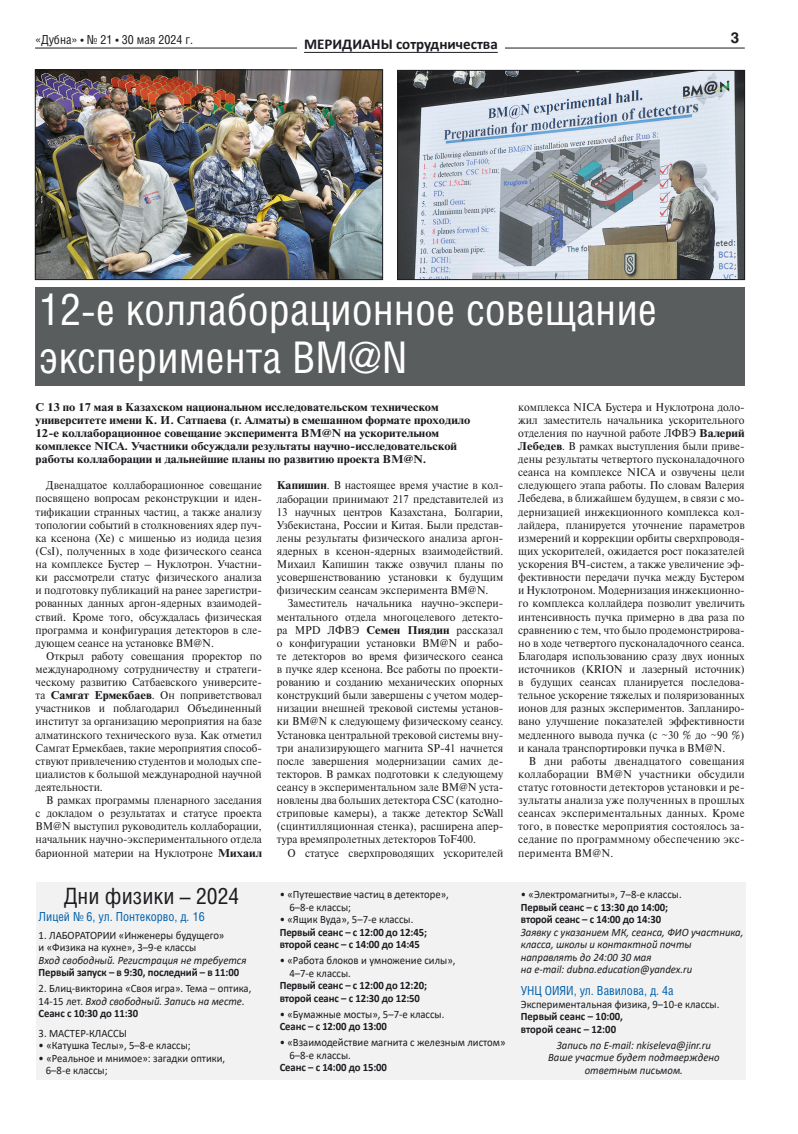
<style>
.page{position:relative;width:798px;height:1134px;background:#fff}
.page>*{position:absolute;margin:0;border:0;box-sizing:border-box;transform-origin:0 0}
.t1{font:43.75px/47.5px "Helios Cond C";color:#fff}
.t2{font:22.5px "Helios Cond C";color:#1b1c20}
.t3{font:700 15px "Calibri";color:#1b1c20}
.t4{font:700 15px "Helios C";color:#1b1c20}
.t5{font:12.5px "Helios Cond C";color:#0060ac}
.t6{font:12.5px "Helios Cond C";color:#1b1c20}
.t7{font:11.25px/13.1px "Newton C";color:#1b1c20;text-align:justify;scale:.95 1}
.t8{font:11.25px/12.5px "Calibri";color:#1b1c20;scale:.95 1}
.t9{font:700 11.25px/13.1px "Newton C";color:#1b1c20;scale:1.1 1}
.t10{font:700 11.25px/12.5px "Calibri";letter-spacing:-.01em;color:#1b1c20;scale:.95 1}
.t11{font:italic 11.25px/12.5px "Calibri";color:#1b1c20;scale:.95 1}
.s1{font-weight:700}
.s2{font-style:italic}
</style>
<div class="page">
<hr style="left:35px;top:48px;width:709px;height:1px;background:#1b1c20">
<div style="left:297px;top:36px;width:207px;height:15px;background:#fff"></div>
<hr style="left:304px;top:52px;width:193px;height:1px;background:#1b1c20">
<img style="left:37px;top:72px;width:343px;height:206px">
<div style="left:35px;top:70px;width:347px;height:210px;border:1px solid #1b1c20"></div>
<img style="left:399px;top:72px;width:343px;height:206px">
<div style="left:397px;top:70px;width:347px;height:210px;border:1px solid #1b1c20"></div>
<div style="left:36px;top:883px;width:709px;height:197px;background:#f2f2f2"></div>
<div style="left:36px;top:287px;width:708px;height:98px;background:#5a5d5d"></div>
<p class="t6" style="left:35px;top:32px;width:159px">«Дубна» • № 21 • 30 мая 2024 г.</p>
<h3 class="t3" style="left:304px;top:33px;width:195px">МЕРИДИАНЫ сотрудничества</h3>
<h3 class="t4" style="left:730px;top:29px;width:10px">3</h3>
<h1 class="t1" style="left:39px;top:285px;width:619px">12-е коллаборационное совещание эксперимента BM@N</h1>
<p class="t9" style="left:36px;top:400px;width:396px">С 13 по 17 мая в Казахском национальном исследовательском техническом университете имени К. И. Сатпаева (г. Алматы) в смешанном формате проходило 12-е коллаборационное совещание эксперимента BM@N на ускорительном комплексе NICA. Участники обсуждали результаты научно-исследовательской работы коллаборации и дальнейшие планы по развитию проекта BM@N.</p>
<p class="t7" style="left:36px;top:479px;width:240px;text-indent:11px">Двенадцатое коллаборационное совещание посвящено вопросам реконструкции и иден&shy;тификации странных частиц, а также анализу топологии событий в столкновениях ядер пуч&shy;ка ксенона (Xe) с мишенью из иодида цезия (CsI), полученных в ходе физического сеанса на комплексе Бустер – Нуклотрон. Участни&shy;ки рассмотрели статус физического анализа и подготовку публикаций на ранее зарегистри&shy;рованных данных аргон-ядерных взаимодей&shy;ствий. Кроме того, обсуждалась физическая программа и конфигурация детекторов в сле&shy;дующем сеансе на установке BM@N.</p>
<p class="t7" style="left:36px;top:649px;width:240px;text-indent:11px">Открыл работу совещания проректор по международному сотрудничеству и стратеги&shy;ческому развитию Сатбаевского университе&shy;та <span class="s1">Самгат Ермекбаев</span>. Он поприветствовал участников и поблагодарил Объединенный институт за организацию мероприятия на базе алматинского технического вуза. Как отметил Самгат Ермекбаев, такие мероприятия способ&shy;ствуют привлечению студентов и молодых спе&shy;циалистов к большой международной научной деятельности.</p>
<p class="t7" style="left:36px;top:794px;width:240px;text-indent:11px">В рамках программы пленарного заседания с докладом о результатах и статусе проекта BM@N выступил руководитель коллаборации, начальник научно-экспериментального отдела барионной материи на Нуклотроне <span class="s1">Михаил</span></p>
<p class="t7" style="left:277px;top:479px;width:240px"><span class="s1">Капишин</span>. В настоящее время участие в кол&shy;лаборации принимают 217 представителей из 13 научных центров Казахстана, Болгарии, Узбекистана, России и Китая. Были представ&shy;лены результаты физического анализа аргон&shy;ядерных в ксенон-ядерных взаимодействий.<br>Михаил Капишин также озвучил планы по усовершенствованию установки к будущим физическим сеансам эксперимента BM@N.</p>
<p class="t7" style="left:277px;top:597px;width:240px;text-indent:11px">Заместитель начальника научно-экспери&shy;ментального отдела многоцелевого детекто&shy;ра MPD ЛФВЭ <span class="s1">Семен Пиядин</span> рассказал о конфигурации установки BM@N и рабо&shy;те детекторов во время физического сеанса в пучке ядер ксенона. Все работы по проекти&shy;рованию и созданию механических опорных конструкций были завершены с учетом модер&shy;низации внешней трековой системы установ&shy;ки BM@N к следующему физическому сеансу.<br>Установка центральной трековой системы вну&shy;три анализирующего магнита SP-41 начнется после завершения модернизации самих де&shy;текторов. В рамках подготовки к следующему сеансу в экспериментальном зале BM@N уста&shy;новлены два больших детектора CSC (катодно&shy;стриповые камеры), а также детектор ScWall (сцинтилляционная стенка), расширена апер&shy;тура времяпролетных детекторов ToF400.</p>
<p class="t7" style="left:287px;top:846px;width:228px">О статусе сверхпроводящих ускорителей</p>
<h2 class="t2" style="left:64px;top:882px;width:177px">Дни физики – 2024</h2>
<p class="t5" style="left:39px;top:909px;width:167px">Лицей № 6, ул. Понтекорво, д. 16</p>
<p class="t8" style="left:39px;top:928px;width:197px">1. ЛАБОРАТОРИИ «Инженеры будущего» и «Физика на кухне», 3–9-е классы</p>
<p class="t11" style="left:39px;top:953px;width:220px">Вход свободный. Регистрация не требуется</p>
<p class="t10" style="left:39px;top:966px;width:212px">Первый запуск – в 9:30, последний – в 11:00</p>
<p class="t8" style="left:39px;top:982px;width:225px">2. Блиц-викторина «Своя игра». Тема – оптика,<br>14-15 лет. <span class="s2">Вход свободный. Запись на месте.<br></span><span class="s1">Сеанс с 10:30 до 11:30</span></p>
<p class="t8" style="left:39px;top:1026px;width:94px">3. МАСТЕР-КЛАССЫ</p>
<p class="t8" style="left:39px;top:1039px;width:162px">• «Катушка Теслы», 5–8-е классы;</p>
<p class="t8" style="left:46px;top:1051px;width:190px;text-indent:-7px">• «Реальное и мнимое»: загадки оптики,<br>6–8‑е классы;</p>
<p class="t8" style="left:289px;top:888px;width:169px;text-indent:-10px">• «Путешествие частиц в детекторе»,<br>6–8-е классы;</p>
<p class="t8" style="left:279px;top:913px;width:142px">• «Ящик Вуда», 5–7-е классы.</p>
<p class="t10" style="left:279px;top:925px;width:156px">Первый сеанс – с 12:00 до 12:45; второй сеанс – с 14:00 до 14:45</p>
<p class="t8" style="left:289px;top:954px;width:176px;text-indent:-10px">• «Работа блоков и умножение силы»,<br>4–7-е классы.</p>
<p class="t10" style="left:279px;top:979px;width:156px">Первый сеанс – с 12:00 до 12:20; второй сеанс – с 12:30 до 12:50</p>
<p class="t8" style="left:279px;top:1007px;width:175px">• «Бумажные мосты», 5–7-е классы.</p>
<p class="t10" style="left:279px;top:1020px;width:114px">Сеанс – с 12:00 до 13:00</p>
<p class="t8" style="left:289px;top:1036px;width:229px;text-indent:-10px">• «Взаимодействие магнита с железным листом»<br>6–8-е классы.</p>
<p class="t10" style="left:279px;top:1061px;width:114px">Сеанс – с 14:00 до 15:00</p>
<p class="t7" style="left:518px;top:400px;width:240px">комплекса NICA Бустера и Нуклотрона доло&shy;жил заместитель начальника ускорительного отделения по научной работе ЛФВЭ <span class="s1">Валерий Лебедев</span>. В рамках выступления были приве&shy;дены результаты четвертого пусконаладочного сеанса на комплексе NICA и озвучены цели следующего этапа работы. По словам Валерия Лебедева, в ближайшем будущем, в связи с мо&shy;дернизацией инжекционного комплекса кол&shy;лайдера, планируется уточнение параметров измерений и коррекции орбиты сверхпроводя&shy;щих ускорителей, ожидается рост показателей ускорения ВЧ-систем, а также увеличение эф&shy;фективности передачи пучка между Бустером и Нуклотроном. Модернизация инжекционно&shy;го комплекса коллайдера позволит увеличить интенсивность пучка примерно в два раза по сравнению с тем, что было продемонстрирова&shy;но в ходе четвертого пусконаладочного сеанса.<br>Благодаря использованию сразу двух ионных источников (KRION и лазерный источник) в будущих сеансах планируется последова&shy;тельное ускорение тяжелых и поляризованных ионов для разных экспериментов. Запланиро&shy;вано улучшение показателей эффективности медленного вывода пучка (с ~30 % до ~90 %) и канала транспортировки пучка в BM@N.</p>
<p class="t7" style="left:518px;top:754px;width:240px;text-indent:11px">В дни работы двенадцатого совещания коллаборации BM@N участники обсудили статус готовности детекторов установки и ре&shy;зультаты анализа уже полученных в прошлых сеансах экспериментальных данных. Кроме того, в повестке мероприятия состоялось за&shy;седание по программному обеспечению экс&shy;перимента BM@N.</p>
<p class="t8" style="left:520px;top:888px;width:171px">• «Электромагниты», 7–8-е классы.</p>
<p class="t10" style="left:520px;top:900px;width:156px">Первый сеанс – с 13:30 до 14:00; второй сеанс – с 14:00 до 14:30</p>
<p class="t11" style="left:520px;top:925px;width:236px">Заявку с указанием МК, сеанса, ФИО участника, класса, школы и контактной почты направлять до 24:00 30 мая<br>на e-mail: dubna.education@yandex.ru</p>
<p class="t5" style="left:520px;top:983px;width:154px">УНЦ ОИЯИ, ул. Вавилова, д. 4а</p>
<p class="t8" style="left:520px;top:997px;width:210px">Экспериментальная физика, 9–10-е классы.</p>
<p class="t10" style="left:520px;top:1010px;width:109px">Первый сеанс – 10:00, второй сеанс – 12:00</p>
<p class="t11" style="left:548px;top:1038px;width:182px;text-align:center">Запись по Е-mail: nkiseleva@jinr.ru<br>Ваше участие будет подтверждено ответным письмом.</p>
</div>
